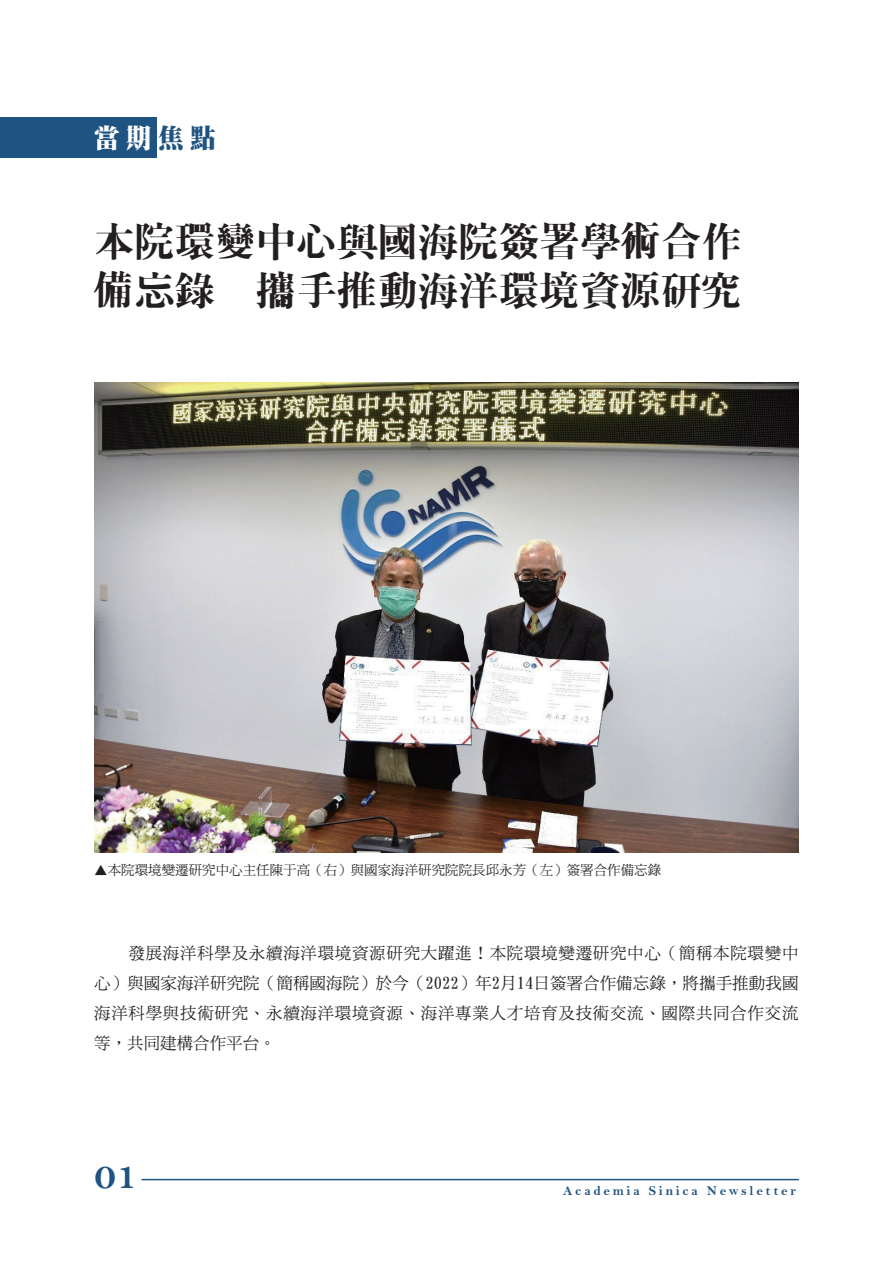
<style>
.page{position:relative;width:893px;height:1263px;background:#fff}
.page>*{position:absolute;margin:0;border:0;box-sizing:border-box;transform-origin:0 0}
.t1{font:40.5px/48.6px "DF Ming XB WIN BF";color:#231f20}
.t2{font:40.35px "Bell MT Bold";color:#1e5382}
.t3{font:27px "DF Ming W12 WIN BF";color:#fff;scale:.95 1}
.t4{font:16.5px/30px "DF Ming Md HK BF";letter-spacing:.04em;color:#231f20;text-align:justify}
.t5{font:13.5px "DF Ming Md HK BF";color:#231f20}
.t6{font:13.5px "Bell MT Bold";letter-spacing:.2em;color:#1f5382}
.s1{color:#1f5382}
</style>
<div class="page">
<hr style="left:142px;top:1179px;width:657px;height:1px;background:#1e5382">
<div style="left:0;top:117px;width:156px;height:41px;background:#1f5382"></div>
<img style="left:94px;top:382px;width:705px;height:471px">
<h3 class="t3" style="left:94px;top:125px;width:130px">當期<span class="s1">焦點</span></h3>
<h1 class="t1" style="left:94px;top:217px;width:650px">本院環變中心與國海院簽署學術合作備忘錄　攜手推動海洋環境資源研究</h1>
<p class="t5" style="left:94px;top:863px;width:568px">▲本院環境變遷研究中心主任陳于高（右）與國家海洋研究院院長邱永芳（左）簽署合作備忘錄</p>
<p class="t4" style="left:94px;top:938px;width:706px">　　發展海洋科學及永續海洋環境資源研究大躍進！本院環境變遷研究中心（簡稱本院環變中心）與國家海洋研究院（簡稱國海院）於今（2022）年2月14日簽署合作備忘錄，將攜手推動我國海洋科學與技術研究、永續海洋環境資源、海洋專業人才培育及技術交流、國際共同合作交流等，共同建構合作平台。</p>
<h2 class="t2" style="left:94px;top:1151px;width:44px">01</h2>
<p class="t6" style="left:563px;top:1182px;width:234px">Academia Sinica Newsletter</p>
</div>
